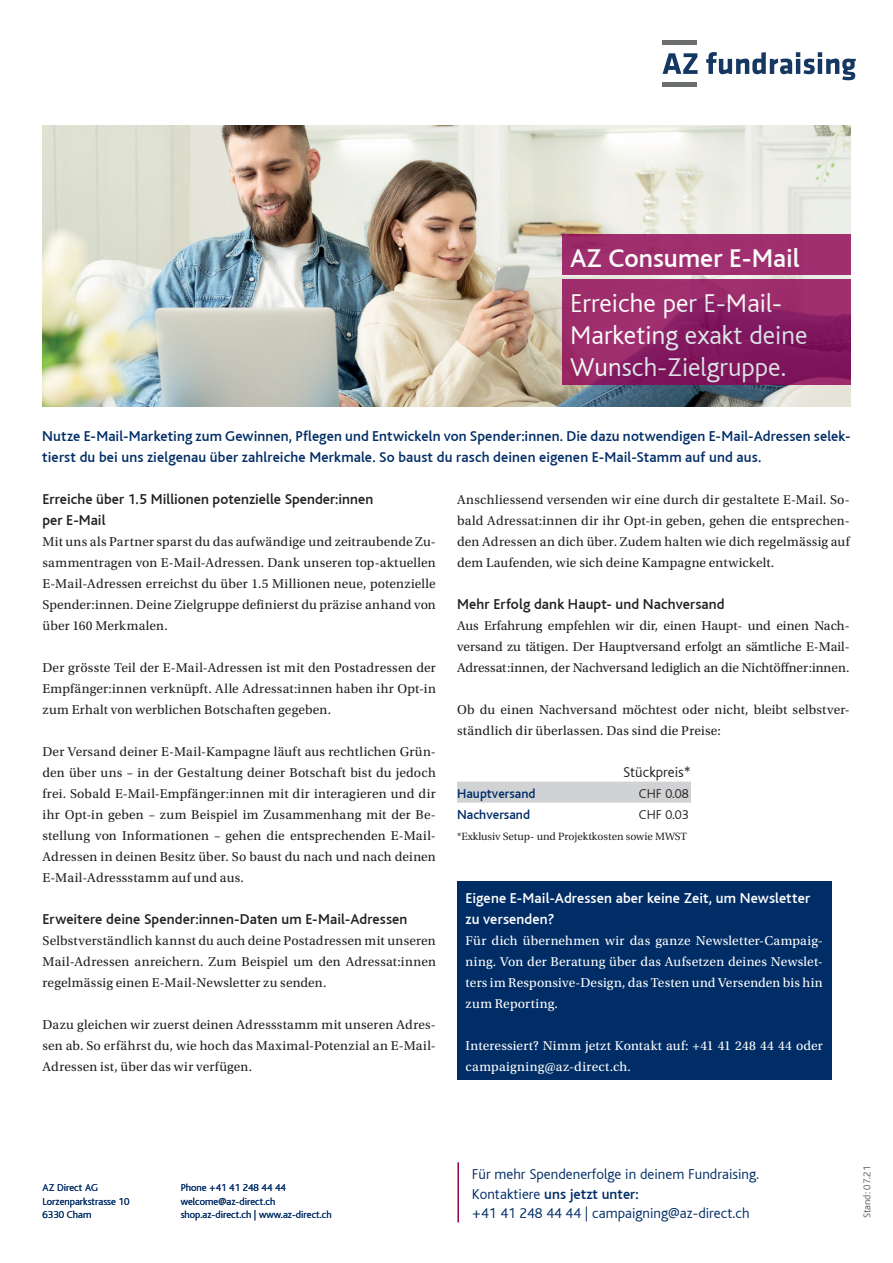
<style>
.page{position:relative;width:893px;height:1263px;background:#fff}
.page>*{position:absolute;margin:0;border:0;box-sizing:border-box;transform-origin:0 0}
.t1{font:300 27px/32.4px "Bliss";color:#fff}
.t2{font:500 27px "Bliss";color:#fff}
.t3{font:500 15px/21px "Bliss";letter-spacing:.005em;color:#002d66}
.t4{font:500 15px/21px "Bliss";color:#231f20}
.t5{font:300 15px/19.5px "Bliss";color:#002d66}
.t6{font:500 15px/21px "Bliss";letter-spacing:.005em;color:#fff}
.t7{font:300 15px "Bliss";color:#231f20}
.t8{font:13.5px/21px "Utopia Std";letter-spacing:.01em;color:#231f20;text-align:justify}
.t9{font:13.5px/21px "Utopia Std";letter-spacing:.015em;color:#fff;text-align:justify}
.t10{font:500 13.5px "Bliss";color:#002d66}
.t11{font:300 13.5px "Bliss";color:#231f20}
.t12{font:300 10.5px/13.5px "Bliss";color:#002d66}
.t13{font:10.5px "Utopia";color:#231f20}
.t14{font:300 10.5px "Bliss";color:#5f5f62}
.s1{font-weight:500}
</style>
<div class="page">
<img style="left:42px;top:125px;width:808px;height:281px">
<div style="left:562px;top:234px;width:288px;height:41px;background:#a02f6f"></div>
<svg style="left:562px;top:279px;width:288px;height:106px;background:#8f2165"></svg>
<div style="left:457px;top:782px;width:234px;height:21px;background:#d1d2d4"></div>
<svg style="left:663px;top:52px;width:193px;height:28px"></svg>
<hr style="left:663px;top:40px;width:34px;height:4px;background:#6b6e6f">
<hr style="left:663px;top:83px;width:34px;height:4px;background:#6b6e6f">
<div style="left:457px;top:881px;width:374px;height:199px;background:#002d66"></div>
<hr style="left:457px;top:1163px;width:2px;height:59px;background:#8d0052">
<h1 class="t2" style="left:570px;top:244px;width:231px">AZ Consumer E-Mail</h1>
<h1 class="t1" style="left:570px;top:287px;width:239px">Erreiche per E-Mail-<br>Marketing exakt deine<br>Wunsch-Zielgruppe.</h1>
<p class="t3" style="left:42px;top:426px;width:810px">Nutze E-Mail-Marketing zum Gewinnen, Pflegen und Entwickeln von Spender:innen. Die dazu notwendigen E-Mail-Adressen selek&shy;tierst du bei uns zielgenau über zahlreiche Merkmale. So baust du rasch deinen eigenen E-Mail-Stamm auf und aus.</p>
<p class="t4" style="left:43px;top:489px;width:332px">Erreiche über 1.5 Millionen potenzielle Spender:innen per E-Mail</p>
<p class="t8" style="left:43px;top:532px;width:395px">Mit uns als Partner sparst du das aufwändige und zeitraubende Zu&shy;sammentragen von E-Mail-Adressen. Dank unseren top-aktuellen E-Mail-Adressen erreichst du über 1.5 Millionen neue, potenzielle Spender:innen. Deine Zielgruppe definierst du präzise anhand von über 160 Merkmalen.</p>
<p class="t8" style="left:43px;top:658px;width:395px">Der grösste Teil der E-Mail-Adressen ist mit den Postadressen der Empfänger:innen verknüpft. Alle Adressat:innen haben ihr Opt-in zum Erhalt von werblichen Botschaften gegeben.</p>
<p class="t8" style="left:43px;top:742px;width:395px">Der Versand deiner E-Mail-Kampagne läuft aus rechtlichen Grün&shy;den über uns – in der Gestaltung deiner Botschaft bist du jedoch frei. Sobald E-Mail-Empfänger:innen mit dir interagieren und dir ihr Opt-in geben – zum Beispiel im Zusammenhang mit der Be&shy;stellung von Informationen – gehen die entsprechenden E-Mail-Adressen in deinen Besitz über. So baust du nach und nach deinen E-Mail-Adressstamm auf und aus.</p>
<p class="t4" style="left:43px;top:909px;width:366px">Erweitere deine Spender:innen-Daten um E-Mail-Adressen</p>
<p class="t8" style="left:43px;top:931px;width:395px">Selbstverständlich kannst du auch deine Postadressen mit unseren Mail-Adressen anreichern. Zum Beispiel um den Adressat:innen regelmässig einen E-Mail-Newsletter zu senden.</p>
<p class="t8" style="left:43px;top:1015px;width:395px">Dazu gleichen wir zuerst deinen Adressstamm mit unseren Adres&shy;sen ab. So erfährst du, wie hoch das Maximal-Potenzial an E-Mail-Adressen ist, über das wir verfügen.</p>
<p class="t8" style="left:457px;top:490px;width:394px">Anschliessend versenden wir eine durch dir gestaltete E-Mail. So&shy;bald Adressat:innen dir ihr Opt-in geben, gehen die entsprechen&shy;den Adressen an dich über. Zudem halten wie dich regelmässig auf dem Laufenden, wie sich deine Kampagne entwickelt.</p>
<p class="t4" style="left:457px;top:594px;width:269px">Mehr Erfolg dank Haupt- und Nachversand</p>
<p class="t8" style="left:457px;top:616px;width:394px">Aus Erfahrung empfehlen wir dir, einen Haupt- und einen Nach&shy;versand zu tätigen. Der Hauptversand erfolgt an sämtliche E-Mail-Adressat:innen, der Nachversand lediglich an die Nichtöffner:innen.</p>
<p class="t8" style="left:457px;top:700px;width:394px">Ob du einen Nachversand möchtest oder nicht, bleibt selbstver&shy;ständlich dir überlassen. Das sind die Preise:</p>
<p class="t7" style="left:623px;top:764px;width:69px">Stückpreis*</p>
<p class="t10" style="left:457px;top:787px;width:80px">Hauptversand</p>
<p class="t11" style="left:639px;top:787px;width:51px">CHF 0.08</p>
<p class="t10" style="left:457px;top:808px;width:74px">Nachversand</p>
<p class="t11" style="left:639px;top:808px;width:51px">CHF 0.03</p>
<p class="t13" style="left:457px;top:831px;width:231px">*Exklusiv Setup- und Projektkosten sowie MWST</p>
<p class="t6" style="left:466px;top:888px;width:346px">Eigene E-Mail-Adressen aber keine Zeit, um Newsletter zu versenden?</p>
<p class="t9" style="left:466px;top:931px;width:359px">Für dich übernehmen wir das ganze Newsletter-Campaig&shy;ning. Von der Beratung über das Aufsetzen deines Newslet&shy;ters im Responsive-Design, das Testen und Versenden bis hin zum Reporting.</p>
<p class="t9" style="left:466px;top:1036px;width:359px">Interessiert? Nimm jetzt Kontakt auf: +41 41 248 44 44 oder campaigning@az-direct.ch.</p>
<p class="t12" style="left:43px;top:1181px;width:88px">AZ Direct AG<br>Lorzenparkstrasse 10<br>6330 Cham</p>
<p class="t12" style="left:181px;top:1181px;width:153px">Phone +41 41 248 44 44 welcome@az-direct.ch shop.az-direct.ch | www.az-direct.ch</p>
<p class="t5" style="left:472px;top:1165px;width:289px">Für mehr Spendenerfolge in deinem Fundraising.<br>Kontaktiere <span class="s1">uns jetzt unter:<br></span>+41 41 248 44 44 | campaigning@az-direct.ch</p>
<p class="t14" style="left:861px;top:1218px;width:54px;rotate:-90deg">Stand: 07.21</p>
</div>
